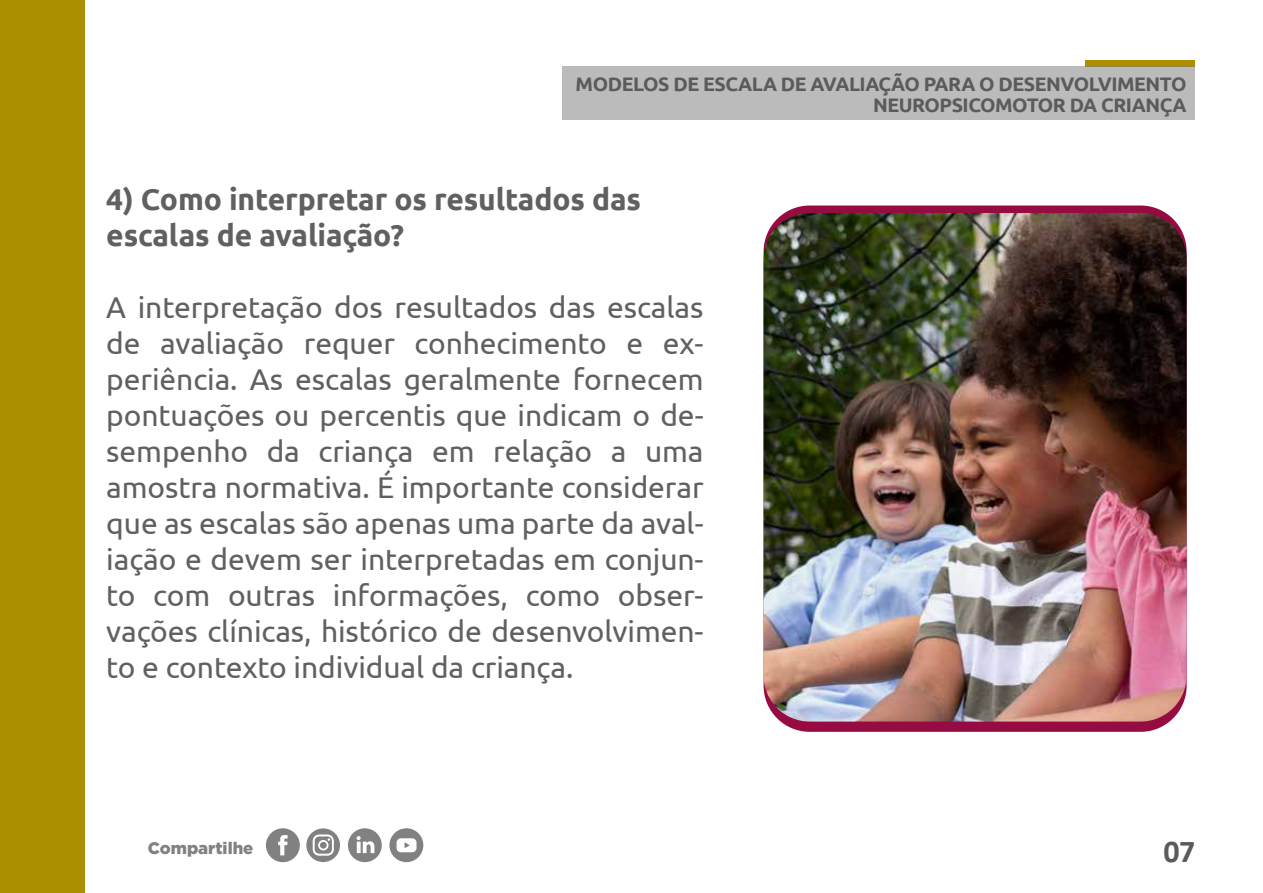
<style>
.page{position:relative;width:1263px;height:893px;background:#fff}
.page>*{position:absolute;margin:0;border:0;box-sizing:border-box;transform-origin:0 0}
.t1{font:700 31.95px "Calibri";color:#5b5b5b}
.t2{font:30px/36px "Ubuntu";letter-spacing:-.005em;color:#606060;text-align:justify}
.t3{font:700 30px/36px "Ubuntu";letter-spacing:-.005em;color:#606060}
.t4{font:700 19.5px/21px "Ubuntu";letter-spacing:-.025em;color:#5b5b5b;text-align:right}
.t5{font:900 16.65px "Gotham";color:#818181}
</style>
<div class="page">
<div style="left:1085px;top:60px;width:110px;height:7px;background:#ac8f00"></div>
<div style="left:0;top:0;width:85px;height:893px;background:#ac8f00"></div>
<div style="left:266px;top:828px;width:34px;height:34px;background:#818181;border-radius:50%"></div>
<svg style="left:278px;top:835px;width:10px;height:20px"></svg>
<div style="left:389px;top:828px;width:34px;height:34px;background:#818181;border-radius:50%"></div>
<svg style="left:397px;top:838px;width:19px;height:14px"></svg>
<svg style="left:306px;top:828px;width:34px;height:34px"></svg>
<div style="left:348px;top:828px;width:34px;height:34px;background:#818181;border-radius:50%"></div>
<svg style="left:357px;top:836px;width:17px;height:17px"></svg>
<div style="left:764px;top:206px;width:423px;height:526px;background:#960b42;border-radius:46px"></div>
<img style="left:764px;top:213px;width:422px;height:509px">
<div style="left:562px;top:67px;width:633px;height:53px;background:#bbb"></div>
<p class="t4" style="left:576px;top:74px;width:612px">MODELOS DE ESCALA DE AVALIAÇÃO PARA O DESENVOLVIMENTO<br>NEUROPSICOMOTOR DA CRIANÇA</p>
<p class="t3" style="left:106px;top:181px;width:536px">4) Como interpretar os resultados das escalas de avaliação?</p>
<p class="t2" style="left:106px;top:288px;width:599px">A interpretação dos resultados das escalas de avaliação requer conhecimento e ex&shy;periência. As escalas geralmente fornecem pontuações ou percentis que indicam o de&shy;sempenho da criança em relação a uma amostra normativa. É importante considerar que as escalas são apenas uma parte da aval&shy;iação e devem ser interpretadas em conjun&shy;to com outras informações, como obser&shy;vações clínicas, histórico de desenvolvimen&shy;to e contexto individual da criança.</p>
<p class="t5" style="left:148px;top:838px;width:107px">Compartilhe</p>
<p class="t1" style="left:1163px;top:829px;width:33px">07</p>
</div>
